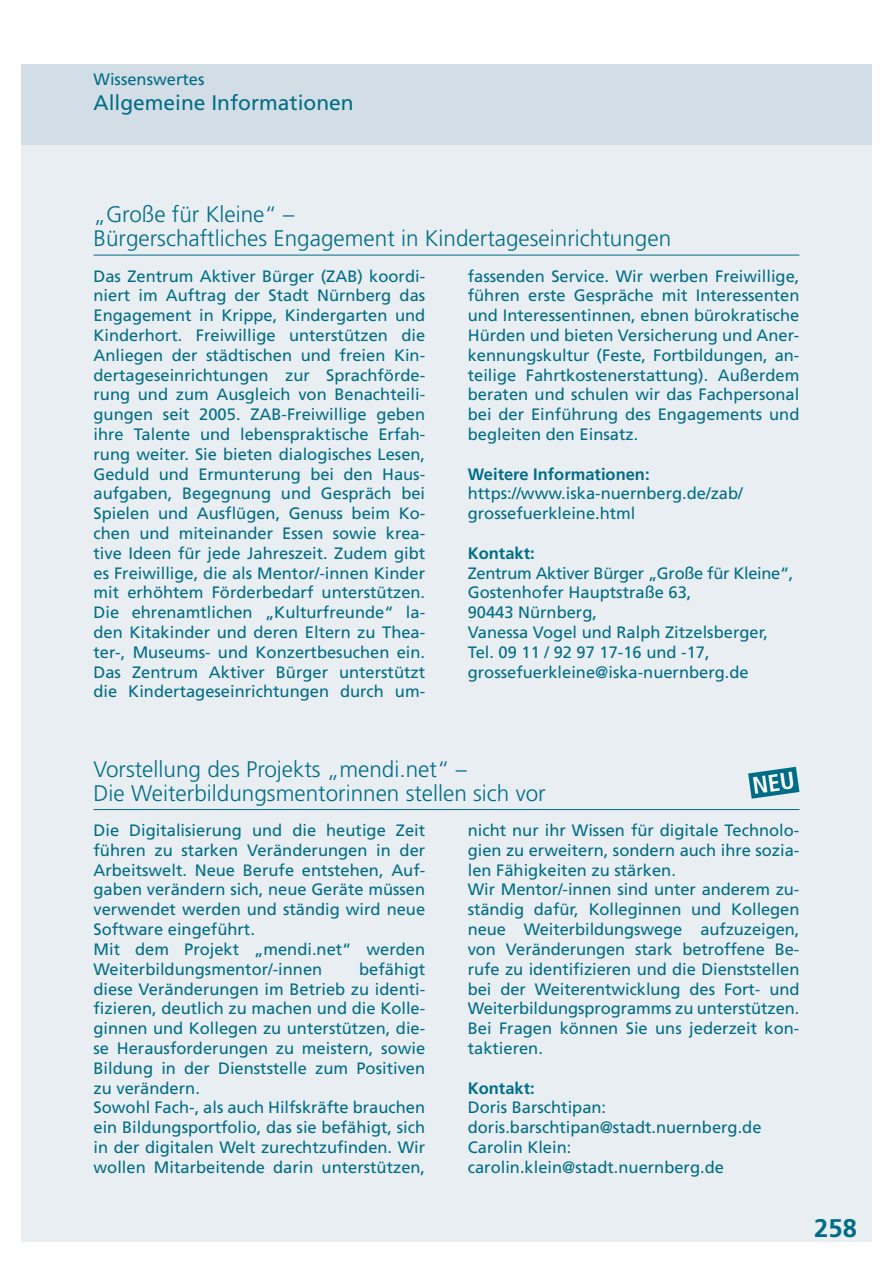
<style>
.page{position:relative;width:893px;height:1263px;background:#fff}
.page>*{position:absolute;margin:0;border:0;box-sizing:border-box;transform-origin:0 0}
.t1{font:700 25.5px "Frutiger";color:#006d87}
.t2{font:300 22.5px/24px "Frutiger";color:#006d87}
.t3{font:21px "Frutiger";color:#006d87}
.t4{font:16.5px/19.8px "Frutiger";color:#006d87}
.t5{font:700 16.5px "Frutiger";color:#006d87}
</style>
<div class="page">
<div style="left:21px;top:128px;width:851px;height:1114px;background:#e9eef3"></div>
<div style="left:21px;top:64px;width:851px;height:81px;background:#d3dde5"></div>
<hr style="left:94px;top:255px;width:705px;height:1px;background:#006d87">
<hr style="left:94px;top:809px;width:705px;height:1px;background:#006d87">
<svg style="left:748px;top:767px;width:51px;height:32px"></svg>
<p class="t4" style="left:94px;top:69px;width:112px">Wissenswertes</p>
<p class="t3" style="left:94px;top:90px;width:262px">Allgemeine Informationen</p>
<h2 class="t2" style="left:94px;top:203px;width:579px">„Große für Kleine“ –<br>Bürgerschaftliches Engagement in Kindertageseinrichtungen</h2>
<p class="t4" style="left:94px;top:266px;width:333px">Das Zentrum Aktiver Bürger (ZAB) koordi&shy;niert im Auftrag der Stadt Nürnberg das Engagement in Krippe, Kindergarten und Kinderhort. Freiwillige unterstützen die Anliegen der städtischen und freien Kin&shy;dertageseinrichtungen zur Sprachförde&shy;rung und zum Ausgleich von Benachteili&shy;gungen seit 2005. ZAB-Freiwillige geben ihre Talente und lebenspraktische Erfah&shy;rung weiter. Sie bieten dialogisches Lesen, Geduld und Ermunterung bei den Haus&shy;aufgaben, Begegnung und Gespräch bei Spielen und Ausflügen, Genuss beim Ko&shy;chen und miteinander Essen sowie krea&shy;tive Ideen für jede Jahreszeit. Zudem gibt es Freiwillige, die als Mentor/-innen Kinder mit erhöhtem Förderbedarf unterstützen.<br>Die ehrenamtlichen „Kulturfreunde“ la&shy;den Kitakinder und deren Eltern zu Thea&shy;ter-, Museums- und Konzertbesuchen ein.<br>Das Zentrum Aktiver Bürger unterstützt die Kindertageseinrichtungen durch um-</p>
<p class="t4" style="left:468px;top:266px;width:333px;text-align:justify">fassenden Service. Wir werben Freiwillige, führen erste Gespräche mit Interessenten und Interessentinnen, ebnen bürokratische Hürden und bieten Versicherung und Aner&shy;kennungskultur (Feste, Fortbildungen, an&shy;teilige Fahrtkostenerstattung). Außerdem beraten und schulen wir das Fachpersonal bei der Einführung des Engagements und begleiten den Einsatz.</p>
<p class="t5" style="left:468px;top:464px;width:183px">Weitere Informationen:</p>
<p class="t4" style="left:468px;top:484px;width:277px">https://www. iska-nuernberg.de/zab/ grossefuerkleine. html</p>
<p class="t5" style="left:468px;top:543px;width:68px">Kontakt:</p>
<p class="t4" style="left:468px;top:563px;width:327px">Zentrum Aktiver Bürger „Große für Kleine“, Gostenhofer Hauptstraße 63,<br>90443 Nürnberg,<br>Vanessa Vogel und Ralph Zitzelsberger, Tel. 09 11 / 92 97 17-16 und -17, grossefuerkleine@iska-nuernberg.de</p>
<h2 class="t2" style="left:94px;top:757px;width:454px">Vorstellung des Projekts „mendi.net“ –<br>Die Weiterbildungsmentorinnen stellen sich vor</h2>
<p class="t4" style="left:94px;top:820px;width:333px">Die Digitalisierung und die heutige Zeit führen zu starken Veränderungen in der Arbeitswelt. Neue Berufe entstehen, Auf&shy;gaben verändern sich, neue Geräte müssen verwendet werden und ständig wird neue Software eingeführt.<br>Mit dem Projekt „mendi. net“ werden Weiterbildungsmentor/-innen</p>
<p class="t4" style="left:468px;top:820px;width:333px">nicht nur ihr Wissen für digitale Technolo&shy;gien zu erweitern, sondern auch ihre sozia&shy;len Fähigkeiten zu stärken.<br>Wir Mentor/-innen sind unter anderem zu&shy;ständig dafür, Kolleginnen und Kollegen neue Weiterbildungswege aufzuzeigen, von Veränderungen stark betroffene Be&shy;rufe zu identifizieren und die Dienststellen bei der Weiterentwicklung des Fort- und Weiterbildungsprogramms zu unterstützen.<br>Bei Fragen können Sie uns jederzeit kon&shy;taktieren.</p>
<p class="t5" style="left:468px;top:1078px;width:68px">Kontakt:</p>
<p class="t4" style="left:468px;top:1098px;width:295px">Doris Barschtipan:<br>doris. barschtipan@stadt. nuernberg.de<br>Carolin Klein:<br>carolin. klein@stadt. nuernberg.de</p>
<p class="t4" style="left:94px;top:959px;width:333px;text-indent:266px">befähigt diese Veränderungen im Betrieb zu identi&shy;fizieren, deutlich zu machen und die Kolle&shy;ginnen und Kollegen zu unterstützen, die&shy;se Herausforderungen zu meistern, sowie Bildung in der Dienststelle zum Positiven zu verändern.<br>Sowohl Fach-, als auch Hilfskräfte brauchen ein Bildungsportfolio, das sie befähigt, sich in der digitalen Welt zurechtzufinden. Wir wollen Mitarbeitende darin unterstützen,</p>
<h1 class="t1" style="left:814px;top:1213px;width:44px">258</h1>
</div>
